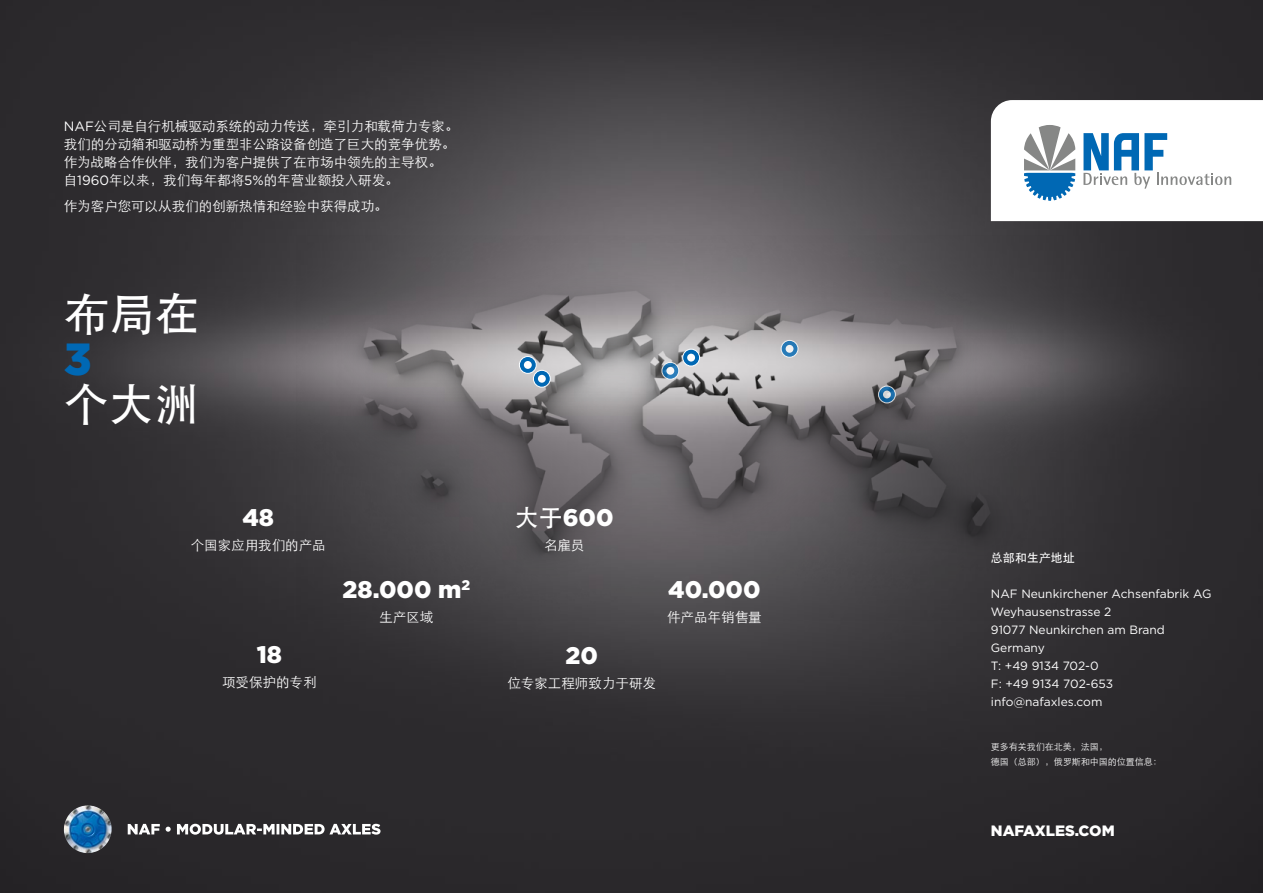
<style>
.page{position:relative;width:1263px;height:893px;background:#fff}
.page>*{position:absolute;margin:0;border:0;box-sizing:border-box;transform-origin:0 0}
.t1{font:500 45px "ST Heiti SC";color:#fff}
.t2{font:900 45px "Gotham";color:#0068b4}
.t3{font:900 24px "Gotham";color:#fff}
.t4{font:900 15px "Gotham";color:#fff}
.t5{font:300 13.5px/18px "ST Heiti SC";color:#fff}
.t6{font:12px/18px "Gotham";color:#fff}
.t7{font:500 12px "ST Heiti SC";color:#fff}
.t8{font:300 9px/15px "ST Heiti SC";color:#fff}
.s1{font-family:"Gotham";font-weight:400}
.s2{font-family:"ST Heiti SC";font-weight:500}
</style>
<div class="page">
<img style="left:0;top:0;width:1263px;height:893px">
<svg style="left:991px;top:100px;width:272px;height:121px"></svg>
<svg style="left:128px;top:824px;width:252px;height:11px"></svg>
<img style="left:63px;top:805px;width:49px;height:48px">
<img style="left:296px;top:125px;width:768px;height:604px">
<svg style="left:662px;top:362px;width:17px;height:17px"></svg>
<div style="left:661px;top:362px;width:18px;height:18px;border:1px solid #fff;border-radius:50%"></div>
<div style="left:666px;top:367px;width:8px;height:8px;background:#f7f7f7;border-radius:50%"></div>
<svg style="left:781px;top:340px;width:17px;height:17px"></svg>
<div style="left:781px;top:340px;width:17px;height:18px;border:1px solid #fff;border-radius:50%"></div>
<div style="left:786px;top:345px;width:7px;height:8px;background:#f3f2f3;border-radius:50%"></div>
<svg style="left:878px;top:386px;width:17px;height:17px"></svg>
<div style="left:878px;top:386px;width:18px;height:17px;border:1px solid #fff;border-radius:50%"></div>
<svg style="left:883px;top:391px;width:8px;height:7px"></svg>
<svg style="left:683px;top:349px;width:16px;height:17px"></svg>
<div style="left:682px;top:349px;width:18px;height:17px;border:1px solid #fff;border-radius:50%"></div>
<div style="left:687px;top:354px;width:8px;height:8px;background:#fff;border-radius:50%"></div>
<svg style="left:533px;top:370px;width:17px;height:17px"></svg>
<div style="left:533px;top:370px;width:18px;height:18px;border:1px solid #fff;border-radius:50%"></div>
<div style="left:538px;top:375px;width:8px;height:8px;background:#fff;border-radius:50%"></div>
<svg style="left:519px;top:356px;width:17px;height:17px"></svg>
<div style="left:519px;top:356px;width:18px;height:18px;border:1px solid #fff;border-radius:50%"></div>
<div style="left:524px;top:361px;width:8px;height:8px;background:#fff;border-radius:50%"></div>
<p class="t5" style="left:64px;top:115px;width:396px"><span class="s1">NAF</span>公司是自行机械驱动系统的动力传送，牵引力和载荷力专家。我们的分动箱和驱动桥为重型非公路设备创造了巨大的竞争优势。作为战略合作伙伴，我们为客户提供了在市场中领先的主导权。自<span class="s1">1960</span>年以来，我们每年都将<span class="s1">5%</span>的年营业额投入研发。</p>
<p class="t5" style="left:64px;top:196px;width:326px">作为客户您可以从我们的创新热情和经验中获得成功。</p>
<h1 class="t1" style="left:64px;top:289px;width:136px">布局在</h1>
<h1 class="t2" style="left:64px;top:328px;width:29px">3</h1>
<h1 class="t1" style="left:64px;top:379px;width:136px">个大洲</h1>
<h2 class="t3" style="left:242px;top:501px;width:33px">48</h2>
<p class="t5" style="left:191px;top:535px;width:136px">个国家应用我们的产品</p>
<h2 class="t3" style="left:257px;top:638px;width:27px">18</h2>
<p class="t5" style="left:222px;top:671px;width:96px">项受保护的专利</p>
<h2 class="t3" style="left:343px;top:573px;width:129px">28.000 m<sup>2</sup></h2>
<p class="t5" style="left:379px;top:607px;width:55px">生产区域</p>
<h2 class="t3" style="left:515px;top:501px;width:100px"><span class="s2">大于</span>600</h2>
<p class="t5" style="left:544px;top:535px;width:42px">名雇员</p>
<h2 class="t3" style="left:565px;top:639px;width:34px">20</h2>
<p class="t5" style="left:507px;top:673px;width:150px">位专家工程师致力于研发</p>
<h2 class="t3" style="left:668px;top:573px;width:94px">40.000</h2>
<p class="t5" style="left:667px;top:607px;width:96px">件产品年销售量</p>
<p class="t7" style="left:991px;top:551px;width:85px">总部和生产地址</p>
<p class="t6" style="left:991px;top:585px;width:222px">NAF Neunkirchener Achsenfabrik AG<br>Weyhausenstrasse 2<br>91077 Neunkirchen am Brand<br>Germany<br>T: +49 9134 702-0<br>F: +49 9134 702-653 info@nafaxles.com</p>
<p class="t8" style="left:991px;top:738px;width:172px">更多有关我们在北美，法国，<br>德国（总部），俄罗斯和中国的位置信息：</p>
<p class="t4" style="left:991px;top:820px;width:125px">NAFAXLES.COM</p>
</div>
